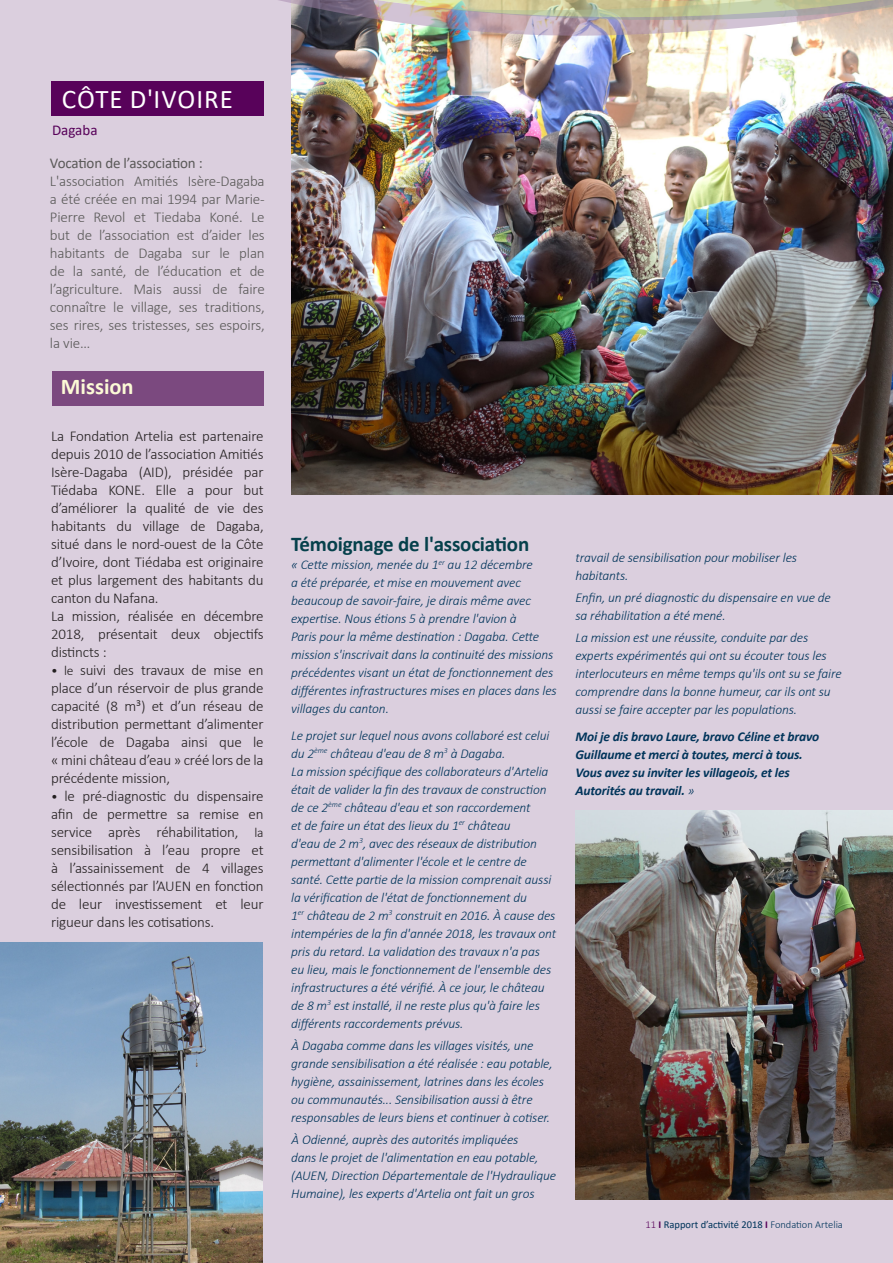
<style>
.page{position:relative;width:893px;height:1263px;background:#dbcfde}
.page>*{position:absolute;margin:0;border:0;box-sizing:border-box;transform-origin:0 0}
.t1{font:27px "Calibri";letter-spacing:.04em;color:#fff}
.t2{font:700 22.5px "Calibri";color:#fcfad6}
.t3{font:700 21px "Calibri";letter-spacing:-.01em;color:#05404b}
.t4{font:300 15px/18px "Calibri";letter-spacing:-.01em;color:#231f20;text-align:justify}
.t5{font:300 15px/18px "Calibri";letter-spacing:-.01em;color:#5a5958;text-align:justify}
.t6{font:15px "Calibri";letter-spacing:-.01em;color:#5a5958}
.t7{font:15px "Calibri";color:#58025a}
.t8{font:italic 300 13.5px/18px "Calibri";letter-spacing:-.01em;color:#00345a}
.t9{font:italic 700 13.5px/18px "Calibri";letter-spacing:-.01em;color:#00345a}
.t10{font:10.5px "Calibri";color:#00345a}
.s1{font-size:13.5px}
.s2{font-weight:300}
.s3{font-weight:300;color:#58025a}
.s4{font-weight:700;color:#58025a}
</style>
<div class="page">
<div style="left:52px;top:371px;width:212px;height:34px;background:#7b497f"></div>
<img style="left:576px;top:810px;width:317px;height:389px">
<div style="left:51px;top:82px;width:213px;height:34px;background:#58025a"></div>
<img style="left:0;top:942px;width:263px;height:321px">
<img style="left:291px;top:40px;width:602px;height:454px">
<img style="left:278px;top:0;width:615px;height:40px">
<p class="t1" style="left:62px;top:81px;width:173px">CÔTE D'IVOIRE</p>
<p class="t7" style="left:52px;top:120px;width:47px">Dagaba</p>
<p class="t6" style="left:50px;top:152px;width:154px">Vocation de l’association :</p>
<p class="t5" style="left:50px;top:172px;width:216px">L'association Amitiés Isère-Dagaba a été créée en mai 1994 par Marie-Pierre Revol et Tiedaba Koné. Le but de l’association est d’aider les habitants de Dagaba sur le plan de la santé, de l’éducation et de l’agriculture. Mais aussi de faire connaître le village, ses traditions, ses rires, ses tristesses, ses espoirs, la vie…</p>
<p class="t2" style="left:61px;top:371px;width:74px">Mission</p>
<p class="t4" style="left:51px;top:427px;width:214px">La Fondation Artelia est partenaire depuis 2010 de l’association Amitiés Isère-Dagaba (AID), présidée par Tiédaba KONE. Elle a pour but d’améliorer la qualité de vie des habitants du village de Dagaba, situé dans le nord-ouest de la Côte d’Ivoire, dont Tiédaba est originaire et plus largement des habitants du canton du Nafana.</p>
<p class="t4" style="left:51px;top:607px;width:214px">La mission, réalisée en décembre 2018, présentait deux objectifs distincts :</p>
<p class="t4" style="left:51px;top:661px;width:214px"><span class="s1">• le</span> suivi des travaux de mise en place d’un réservoir de plus grande capacité (8 m³) et d’un réseau de distribution permettant d’alimenter l’école de Dagaba ainsi que le « mini château d’eau » créé lors de la précédente mission,</p>
<p class="t4" style="left:51px;top:787px;width:214px"><span class="s1">•</span> le pré-diagnostic du dispensaire afin de permettre sa remise en service après réhabilitation, <span class="s1">la </span>sensibilisation à l’eau propre et à l’assainissement de 4 villages sélectionnés par l’AUEN en fonction de leur investissement et leur rigueur dans les cotisations.</p>
<p class="t3" style="left:291px;top:529px;width:240px">Témoignage de l'association</p>
<p class="t8" style="left:291px;top:555px;width:267px">« Cette mission, menée du 1<sup>er</sup> au 12 décembre<br>a été préparée, et mise en mouvement avec beaucoup de savoir-faire, je dirais même avec expertise. Nous étions 5 à prendre l'avion à<br>Paris pour la même destination : Dagaba. Cette mission s'inscrivait dans la continuité des missions précédentes visant un état de fonctionnement des différentes infrastructures mises en places dans les villages du canton.</p>
<p class="t8" style="left:291px;top:726px;width:260px">Le projet sur lequel nous avons collaboré est celui du 2<sup>ème</sup> château d'eau de 8 m<sup>3</sup> à Dagaba.</p>
<p class="t8" style="left:291px;top:762px;width:267px">La mission spécifique des collaborateurs d'Artelia était de valider la fin des travaux de construction de ce 2<sup>ème</sup> château d'eau et son raccordement<br>et de faire un état des lieux du 1<sup>er</sup> château<br>d'eau de 2 m<sup>3</sup>, avec des réseaux de distribution permettant d'alimenter l'école et le centre de santé. Cette partie de la mission comprenait aussi la vérification de l'état de fonctionnement du<br>1<sup>er</sup> château de 2 m<sup>3</sup> construit en 2016. À cause des intempéries de la fin d'année 2018, les travaux ont pris du retard. La validation des travaux n'a pas eu lieu, mais le fonctionnement de l'ensemble des infrastructures a été vérifié. À ce jour, le château de 8 m<sup>3</sup> est installé, il ne reste plus qu'à faire les différents raccordements prévus.</p>
<p class="t8" style="left:291px;top:1036px;width:263px">À Dagaba comme dans les villages visités, une grande sensibilisation a été réalisée : eau potable, hygiène, assainissement, latrines dans les écoles ou communautés... Sensibilisation aussi à être responsables de leurs biens et continuer à cotiser.</p>
<p class="t8" style="left:291px;top:1130px;width:266px">À Odienné, auprès des autorités impliquées<br>dans le projet de l'alimentation en eau potable, (AUEN, Direction Départementale de l'Hydraulique Humaine), les experts d'Artelia ont fait un gros</p>
<p class="t8" style="left:575px;top:548px;width:223px">travail de sensibilisation pour mobiliser les habitants.</p>
<p class="t8" style="left:575px;top:588px;width:257px">Enfin, un pré diagnostic du dispensaire en vue de sa réhabilitation a été mené.</p>
<p class="t8" style="left:575px;top:629px;width:268px">La mission est une réussite, conduite par des experts expérimentés qui ont su écouter tous les interlocuteurs en même temps qu'ils ont su se faire comprendre dans la bonne humeur, car ils ont su aussi se faire accepter par les populations.</p>
<p class="t9" style="left:575px;top:727px;width:245px">Moi je dis bravo Laure, bravo Céline et bravo<br>Guillaume et merci à toutes, merci à tous.</p>
<p class="t9" style="left:575px;top:763px;width:216px">Vous avez su inviter les villageois, et les<br>Autorités au travail. <span class="s2">»</span></p>
<p class="t10" style="left:646px;top:1217px;width:199px"><span class="s3">11</span> <span class="s4">I</span> Rapport d’activité 2018 <span class="s4">I</span> <span class="s2">Fondation Artelia</span></p>
</div>
